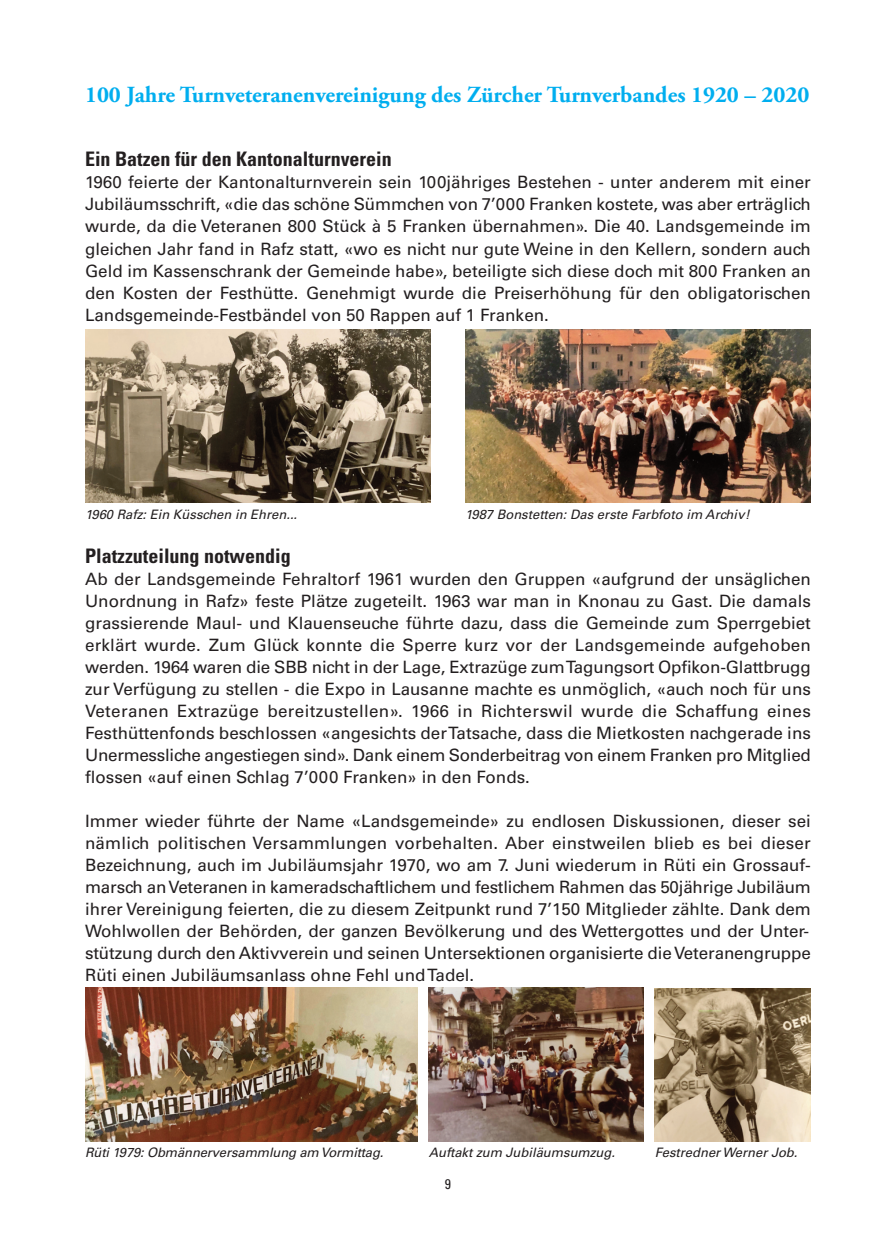
<style>
.page{position:relative;width:896px;height:1248px;background:#fff}
.page>*{position:absolute;margin:0;border:0;box-sizing:border-box;transform-origin:0 0}
.t1{font:700 23px "Adobe Garamond Pro";color:#00aeef}
.t2{font:700 condensed 20px "Univers LT";color:#231f20}
.t3{font:17px/22px "Univers LT";color:#231f20;text-align:justify}
.t4{font:condensed 14px "Univers LT";color:#231f20}
.t5{font:italic 13px "Univers LT";color:#231f20}
</style>
<div class="page">
<img style="left:85px;top:329px;width:346px;height:174px">
<img style="left:465px;top:329px;width:346px;height:174px">
<img style="left:85px;top:987px;width:332px;height:154px">
<img style="left:429px;top:987px;width:214px;height:154px">
<img style="left:655px;top:988px;width:156px;height:153px">
<p class="t1" style="left:85px;top:85px;width:726px">100 Jahre Turnveteranenvereinigung des Zürcher Turnverbandes 1920 – 2020</p>
<p class="t2" style="left:85px;top:152px;width:308px">Ein Batzen für den Kantonalturnverein</p>
<p class="t3" style="left:85px;top:173px;width:727px">1960 feierte der Kantonalturnverein sein 100jähriges Bestehen - unter anderem mit einer Jubiläumsschrift, «die das schöne Sümmchen von 7’000 Franken kostete, was aber erträglich wurde, da die Veteranen 800 Stück à 5 Franken übernahmen». Die 40. Landsgemeinde im gleichen Jahr fand in Rafz statt, «wo es nicht nur gute Weine in den Kellern, sondern auch Geld im Kassenschrank der Gemeinde habe», beteiligte sich diese doch mit 800 Franken an den Kosten der Festhütte. Genehmigt wurde die Preiserhöhung für den obligatorischen Landsgemeinde-Festbändel von 50 Rappen auf 1 Franken.</p>
<p class="t5" style="left:85px;top:509px;width:214px">1960 Rafz: Ein Küsschen in Ehren...</p>
<p class="t5" style="left:465px;top:509px;width:286px">1987 Bonstetten: Das erste Farbfoto im Archiv!</p>
<p class="t2" style="left:85px;top:548px;width:207px">Platzzuteilung notwendig</p>
<p class="t3" style="left:85px;top:569px;width:727px">Ab der Landsgemeinde Fehraltorf 1961 wurden den Gruppen «aufgrund der unsäglichen Unordnung in Rafz» feste Plätze zugeteilt. 1963 war man in Knonau zu Gast. Die damals grassierende Maul- und Klauenseuche führte dazu, dass die Gemeinde zum Sperrgebiet erklärt wurde. Zum Glück konnte die Sperre kurz vor der Landsgemeinde aufgehoben werden. 1964 waren die SBB nicht in der Lage, Extrazüge zum Tagungsort Opfikon-Glattbrugg zur Verfügung zu stellen - die Expo in Lausanne machte es unmöglich, «auch noch für uns Veteranen Extrazüge bereitzustellen». 1966 in Richterswil wurde die Schaffung eines Festhüttenfonds beschlossen «angesichts der Tatsache, dass die Mietkosten nachgerade ins Unermessliche angestiegen sind». Dank einem Sonderbeitrag von einem Franken pro Mitglied flossen «auf einen Schlag 7’000 Franken» in den Fonds.</p>
<p class="t3" style="left:85px;top:811px;width:727px">Immer wieder führte der Name «Landsgemeinde» zu endlosen Diskussionen, dieser sei nämlich politischen Versammlungen vorbehalten. Aber einstweilen blieb es bei dieser Bezeichnung, auch im Jubiläumsjahr 1970, wo am 7. Juni wiederum in Rüti ein Grossauf&shy;marsch an Veteranen in kameradschaftlichem und festlichem Rahmen das 50jährige Jubiläum ihrer Vereinigung feierten, die zu diesem Zeitpunkt rund 7’150 Mitglieder zählte. Dank dem Wohlwollen der Behörden, der ganzen Bevölkerung und des Wettergottes und der Unter&shy;stützung durch den Aktivverein und seinen Untersektionen organisierte die Veteranengruppe Rüti einen Jubiläumsanlass ohne Fehl und Tadel.</p>
<p class="t5" style="left:85px;top:1147px;width:300px">Rüti 1979: Obmännerversammlung am Vormittag.</p>
<p class="t5" style="left:429px;top:1147px;width:188px">Auftakt zum Jubiläumsumzug.</p>
<p class="t5" style="left:655px;top:1147px;width:144px">Festredner Werner Job.</p>
<p class="t4" style="left:445px;top:1178px;width:8px">9</p>
</div>
